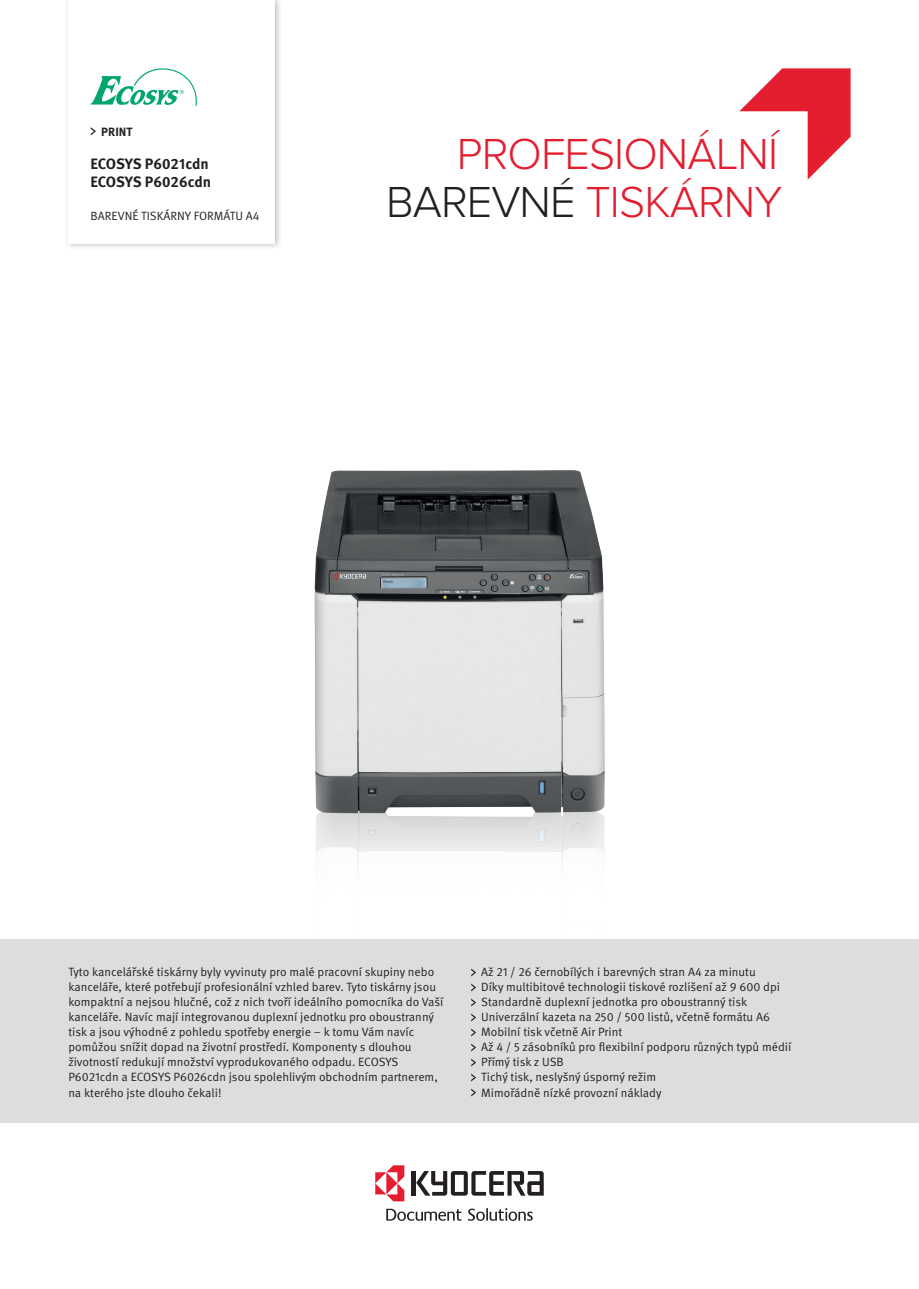
<style>
.page{position:relative;width:919px;height:1289px;background:#fff}
.page>*{position:absolute;margin:0;border:0;box-sizing:border-box;transform-origin:0 0}
.Headline_Proxima_30{font:300 45px/48px "Proxima Nova";letter-spacing:-.02em;color:#e41d2f;text-align:right}
.t1{font:700 15px "Meta Pro";letter-spacing:-.005em;color:#231f20}
.Copy_1_Meta_Pro_8_10{font:12px/15px "Meta Pro Norm";color:#231f20}
.t2{font:700 12px "Meta Pro";color:#231f20}
.s1{color:#231f20}
</style>
<div class="page">
<img style="left:314px;top:470px;width:291px;height:394px">
<svg style="left:739px;top:68px;width:111px;height:112px"></svg>
<div style="left:411px;top:1170px;width:5px;height:25px;background:#231f20"></div>
<svg style="left:416px;top:1171px;width:127px;height:24px"></svg>
<svg style="left:468px;top:1208px;width:64px;height:12px"></svg>
<svg style="left:386px;top:1208px;width:75px;height:12px"></svg>
<svg style="left:375px;top:1165px;width:29px;height:36px"></svg>
<div style="left:64px;top:0;width:218px;height:250px;background:#231f20;opacity:.3"></div>
<div style="left:68px;top:0;width:207px;height:243px;background:#fff"></div>
<div style="left:0;top:939px;width:918px;height:184px;background:#dcdddf"></div>
<svg style="left:91px;top:127px;width:5px;height:8px"></svg>
<svg style="left:471px;top:968px;width:4px;height:8px"></svg>
<svg style="left:471px;top:983px;width:4px;height:8px"></svg>
<svg style="left:471px;top:998px;width:4px;height:8px"></svg>
<svg style="left:471px;top:1013px;width:4px;height:8px"></svg>
<svg style="left:471px;top:1028px;width:4px;height:8px"></svg>
<svg style="left:471px;top:1043px;width:4px;height:8px"></svg>
<svg style="left:471px;top:1058px;width:4px;height:8px"></svg>
<svg style="left:471px;top:1073px;width:4px;height:8px"></svg>
<svg style="left:471px;top:1088px;width:4px;height:8px"></svg>
<svg style="left:91px;top:68px;width:106px;height:38px"></svg>
<p class="t2" style="left:101px;top:122px;width:33px">PRINT</p>
<p class="t1" style="left:91px;top:152px;width:120px">ECOSYS P6021cdn</p>
<p class="t1" style="left:91px;top:170px;width:122px">ECOSYS P6026cdn</p>
<p class="Copy_1_Meta_Pro_8_10" style="left:91px;top:207px;width:170px">BAREVNÉ TISKÁRNY FORMÁTU A4</p>
<p class="Headline_Proxima_30" style="left:386px;top:131px;width:397px">PROFESIONÁLNÍ<br><span class="s1">BAREVNÉ</span> TISKÁRNY</p>
<p class="Copy_1_Meta_Pro_8_10" style="left:68px;top:964px;width:376px">Tyto kancelářské tiskárny byly vyvinuty pro malé pracovní skupiny nebo kanceláře, které potřebují profesionální vzhled barev. Tyto tiskárny jsou kompaktní a nejsou hlučné, což z nich tvoří ideálního pomocníka do Vaší kanceláře. Navíc mají integrovanou duplexní jednotku pro oboustranný tisk a jsou výhodné z pohledu spotřeby energie – k tomu Vám navíc pomůžou snížit dopad na životní prostředí. Komponenty s dlouhou životností redukují množství vyprodukovaného odpadu. ECOSYS P6021cdn a ECOSYS P6026cdn jsou spolehlivým obchodním partnerem, na kterého jste dlouho čekali!</p>
<p class="Copy_1_Meta_Pro_8_10" style="left:481px;top:964px;width:276px">Až 21 / 26 černobílých i barevných stran A4 za minutu</p>
<p class="Copy_1_Meta_Pro_8_10" style="left:481px;top:979px;width:300px">Díky multibitové technologii tiskové rozlišení až 9 600 dpi</p>
<p class="Copy_1_Meta_Pro_8_10" style="left:481px;top:994px;width:267px">Standardně duplexní jednotka pro oboustranný tisk</p>
<p class="Copy_1_Meta_Pro_8_10" style="left:481px;top:1009px;width:290px">Univerzální kazeta na 250 / 500 listů, včetně formátu A6</p>
<p class="Copy_1_Meta_Pro_8_10" style="left:481px;top:1024px;width:143px">Mobilní tisk včetně Air Print</p>
<p class="Copy_1_Meta_Pro_8_10" style="left:481px;top:1039px;width:312px">Až 4 / 5 zásobníků pro flexibilní podporu různých typů médií</p>
<p class="Copy_1_Meta_Pro_8_10" style="left:481px;top:1054px;width:84px">Přímý tisk z USB</p>
<p class="Copy_1_Meta_Pro_8_10" style="left:481px;top:1069px;width:176px">Tichý tisk, neslyšný úsporný režim</p>
<p class="Copy_1_Meta_Pro_8_10" style="left:481px;top:1084px;width:182px">Mimořádně nízké provozní náklady</p>
</div>
